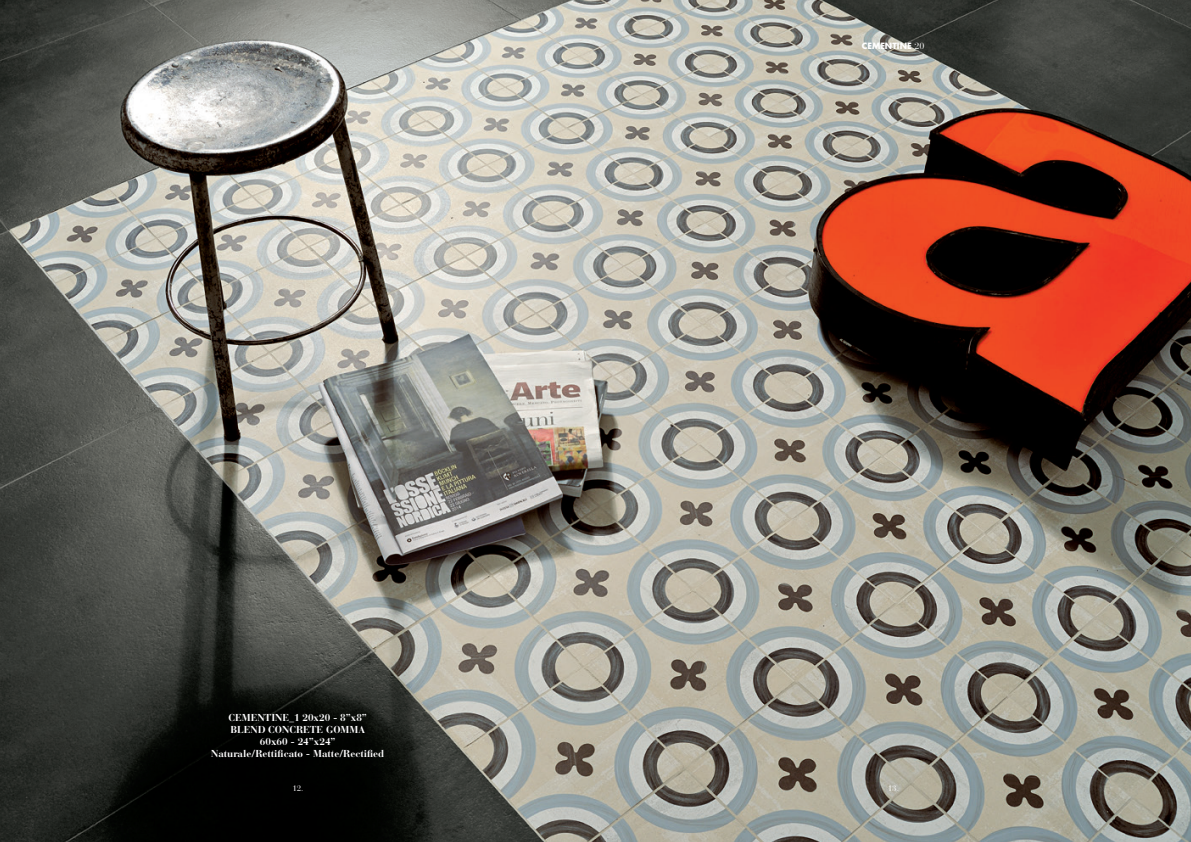
<style>
.page{position:relative;width:1191px;height:842px;background:#fff}
.page>*{position:absolute;margin:0;border:0;box-sizing:border-box;transform-origin:0 0}
.t1{font:700 10px "Bauer Bodoni Std";color:#fff}
.t2{font:700 8.4px "Futura Std";color:#fff}
.t3{font:8px "Bauer Bodoni Std";color:#fff}
.s1{font-family:"Bauer Bodoni";font-weight:400;font-size:9px}
</style>
<div class="page">
<img style="left:0;top:0;width:1191px;height:842px">
<p class="t1" style="left:228px;top:711px;width:140px">CEMENTINE_1 20x20 - 8”x8”</p>
<p class="t1" style="left:230px;top:723px;width:136px">BLEND CONCRETE GOMMA</p>
<p class="t1" style="left:260px;top:735px;width:77px">60x60 - 24”x24”</p>
<p class="t1" style="left:211px;top:747px;width:175px">Naturale/Rettificato - Matte/Rectified</p>
<p class="t2" style="left:862px;top:41px;width:64px">CEMENTINE <span class="s1">20</span></p>
<p class="t3" style="left:292px;top:784px;width:13px">12.</p>
<p class="t3" style="left:888px;top:784px;width:13px">13.</p>
</div>
